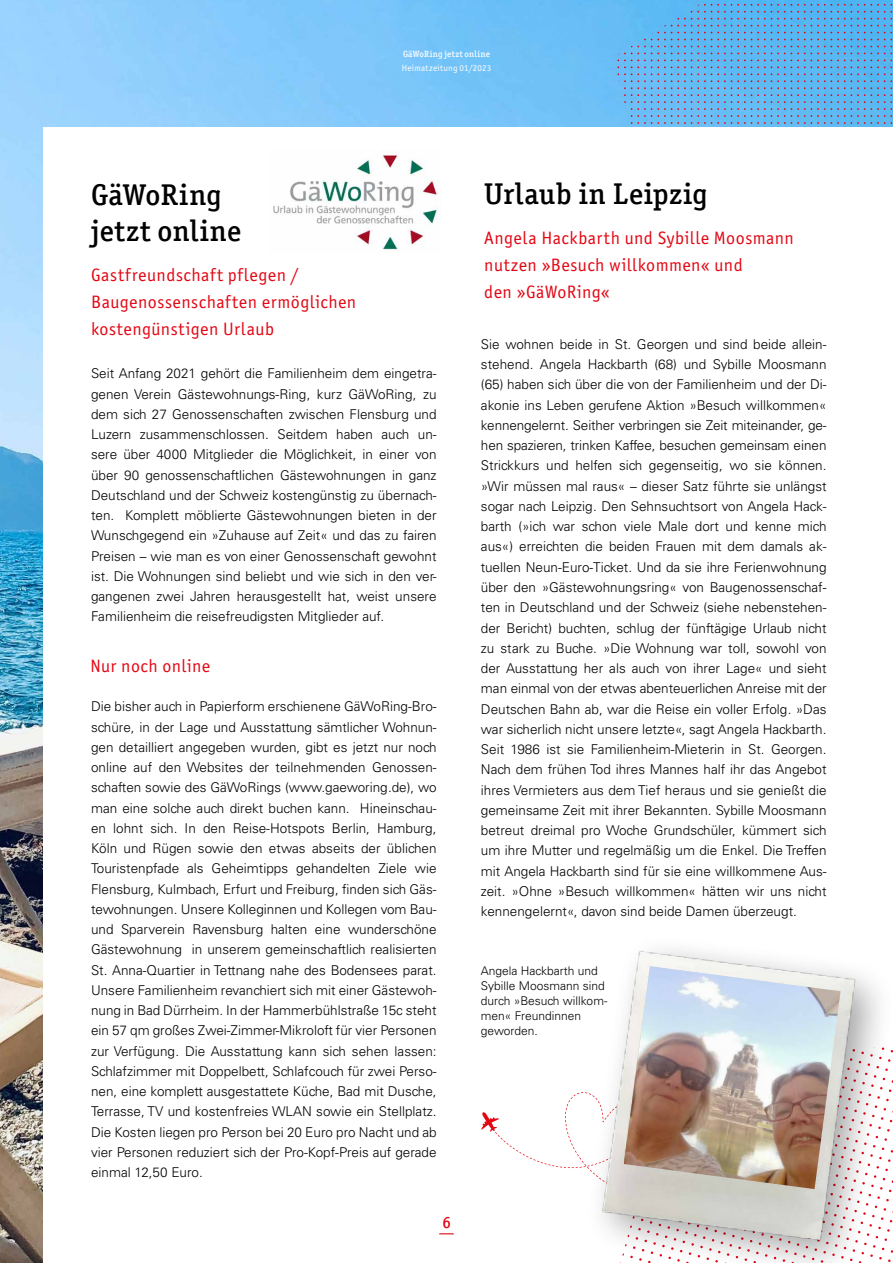
<style>
.page{position:relative;width:893px;height:1263px;background:#fff}
.page>*{position:absolute;margin:0;border:0;box-sizing:border-box;transform-origin:0 0}
.t1{font:500 30px/36px "ITC Officina Serif W04";letter-spacing:.02em;color:#000}
.t2{font:18px/27px "Officina Sans ITC Pro";letter-spacing:.025em;color:#e30613}
.t3{font:500 16.5px "ITC Officina Serif W04";color:#e30613}
.t4{font:300 13.5px/20.2px "Univers";color:#000;text-align:justify}
.t5{font:300 12px/15px "Univers";color:#000}
.t6{font:9px "Officina Sans ITC Pro";letter-spacing:.02em;color:#fff}
.t7{font:500 9px "ITC Officina Serif W04";letter-spacing:.03em;color:#fff}
</style>
<div class="page">
<img style="left:0;top:0;width:893px;height:1263px">
<svg style="left:613px;top:4px;width:280px;height:29px"></svg>
<svg style="left:613px;top:39px;width:280px;height:1px"></svg>
<svg style="left:613px;top:46px;width:280px;height:1px"></svg>
<svg style="left:613px;top:53px;width:280px;height:1px"></svg>
<svg style="left:613px;top:60px;width:280px;height:68px"></svg>
<div style="left:43px;top:128px;width:850px;height:1135px;background:#fff"></div>
<svg style="left:481px;top:1092px;width:104px;height:77px"></svg>
<div style="left:585px;top:933px;width:308px;height:330px;background:#000;opacity:.36"></div>
<img style="left:595px;top:938px;width:271px;height:318px">
<img style="left:624px;top:966px;width:217px;height:223px">
<img style="left:273px;top:151px;width:165px;height:99px">
<svg style="left:439px;top:1233px;width:15px;height:1px"></svg>
<p class="t7" style="left:403px;top:48px;width:88px">GäWoRing jetzt online</p>
<p class="t6" style="left:402px;top:62px;width:91px">Heimatzeitung 01/2023</p>
<h1 class="t1" style="left:91px;top:177px;width:152px">GäWoRing jetzt online</h1>
<h2 class="t2" style="left:91px;top:261px;width:267px">Gastfreundschaft pflegen /<br>Baugenossenschaften ermöglichen kostengünstigen Urlaub</h2>
<p class="t4" style="left:91px;top:363px;width:347px">Seit Anfang 2021 gehört die Familienheim dem eingetra&shy;genen Verein Gästewohnungs-Ring, kurz GäWoRing, zu dem sich 27 Genossenschaften zwischen Flensburg und Luzern zusammenschlossen. Seitdem haben auch un&shy;sere über 4000 Mitglieder die Möglichkeit, in einer von über 90 genossenschaftlichen Gästewohnungen in ganz Deutschland und der Schweiz kostengünstig zu übernach&shy;ten. Komplett möblierte Gästewohnungen bieten in der Wunschgegend ein »Zuhause auf Zeit« und das zu fairen Preisen – wie man es von einer Genossenschaft gewohnt ist. Die Wohnungen sind beliebt und wie sich in den ver&shy;gangenen zwei Jahren herausgestellt hat, weist unsere Familienheim die reisefreudigsten Mitglieder auf.</p>
<h2 class="t2" style="left:90px;top:653px;width:121px">Nur noch online</h2>
<p class="t4" style="left:91px;top:696px;width:347px">Die bisher auch in Papierform erschienene GäWoRing-Bro&shy;schüre, in der Lage und Ausstattung sämtlicher Wohnun&shy;gen detailliert angegeben wurden, gibt es jetzt nur noch online auf den Websites der teilnehmenden Genossen&shy;schaften sowie des GäWoRings (www.gaeworing.de), wo man eine solche auch direkt buchen kann. Hineinschau&shy;en lohnt sich. In den Reise-Hotspots Berlin, Hamburg, Köln und Rügen sowie den etwas abseits der üblichen Touristenpfade als Geheimtipps gehandelten Ziele wie Flensburg, Kulmbach, Erfurt und Freiburg, finden sich Gäs&shy;tewohnungen. Unsere Kolleginnen und Kollegen vom Bau&shy;und Sparverein Ravensburg halten eine wunderschöne Gästewohnung in unserem gemeinschaftlich realisierten St. Anna-Quartier in Tettnang nahe des Bodensees parat.<br>Unsere Familienheim revanchiert sich mit einer Gästewoh&shy;nung in Bad Dürrheim. In der Hammerbühlstraße 15c steht ein 57 qm großes Zwei-Zimmer-Mikroloft für vier Personen zur Verfügung. Die Ausstattung kann sich sehen lassen:<br>Schlafzimmer mit Doppelbett, Schlafcouch für zwei Perso&shy;nen, eine komplett ausgestattete Küche, Bad mit Dusche, Terrasse, TV und kostenfreies WLAN sowie ein Stellplatz.<br>Die Kosten liegen pro Person bei 20 Euro pro Nacht und ab vier Personen reduziert sich der Pro-Kopf-Preis auf gerade einmal 12,50 Euro.</p>
<p class="t3" style="left:442px;top:1212px;width:10px">6</p>
<h1 class="t1" style="left:484px;top:176px;width:225px">Urlaub in Leipzig</h1>
<h2 class="t2" style="left:484px;top:224px;width:311px">Angela Hackbarth und Sybille Moosmann nutzen »Besuch willkommen« und<br>den »GäWoRing«</h2>
<p class="t4" style="left:481px;top:334px;width:347px">Sie wohnen beide in St. Georgen und sind beide allein&shy;stehend. Angela Hackbarth (68) und Sybille Moosmann (65) haben sich über die von der Familienheim und der Di&shy;akonie ins Leben gerufene Aktion »Besuch willkommen« kennengelernt. Seither verbringen sie Zeit miteinander, ge&shy;hen spazieren, trinken Kaffee, besuchen gemeinsam einen Strickkurs und helfen sich gegenseitig, wo sie können. »Wir müssen mal raus« – dieser Satz führte sie unlängst sogar nach Leipzig. Den Sehnsuchtsort von Angela Hack&shy;barth (»ich war schon viele Male dort und kenne mich aus«) erreichten die beiden Frauen mit dem damals ak&shy;tuellen Neun-Euro-Ticket. Und da sie ihre Ferienwohnung über den »Gästewohnungsring« von Baugenossenschaf&shy;ten in Deutschland und der Schweiz (siehe nebenstehen&shy;der Bericht) buchten, schlug der fünftägige Urlaub nicht zu stark zu Buche. »Die Wohnung war toll, sowohl von der Ausstattung her als auch von ihrer Lage« und sieht man einmal von der etwas abenteuerlichen Anreise mit der Deutschen Bahn ab, war die Reise ein voller Erfolg. »Das war sicherlich nicht unsere letzte«, sagt Angela Hackbarth.<br>Seit 1986 ist sie Familienheim-Mieterin in St. Georgen.<br>Nach dem frühen Tod ihres Mannes half ihr das Angebot ihres Vermieters aus dem Tief heraus und sie genießt die gemeinsame Zeit mit ihrer Bekannten. Sybille Moosmann betreut dreimal pro Woche Grundschüler, kümmert sich um ihre Mutter und regelmäßig um die Enkel. Die Treffen mit Angela Hackbarth sind für sie eine willkommene Aus&shy;zeit. »Ohne »Besuch willkommen« hätten wir uns nicht kennengelernt«, davon sind beide Damen überzeugt.</p>
<p class="t5" style="left:481px;top:963px;width:128px">Angela Hackbarth und<br>Sybille Moosmann sind durch »Besuch willkom&shy;men« Freundinnen geworden.</p>
</div>
